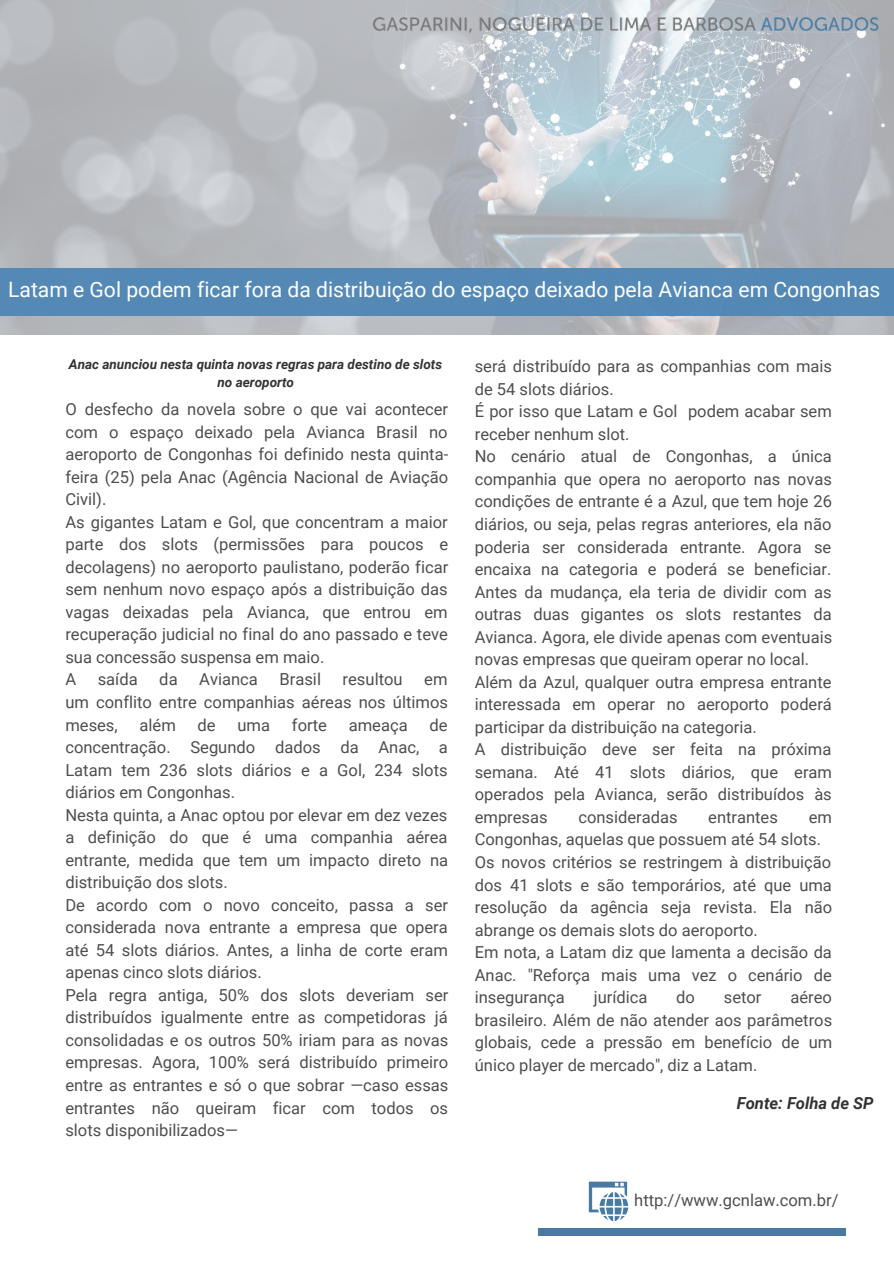
<style>
.page{position:relative;width:894px;height:1264px;background:#fff}
.page>*{position:absolute;margin:0;border:0;box-sizing:border-box;transform-origin:0 0}
.t1{font:21.15px "Roboto";color:#fff}
.t2{font:16.5px/22.5px "Roboto";color:#4e4e4e}
.t3{font:italic 700 16.5px "Roboto";color:#333}
.t4{font:italic 700 13.5px/18px "Roboto";color:#333;text-align:center}
</style>
<div class="page">
<img style="left:0;top:0;width:893px;height:335px">
<div style="left:0;top:269px;width:893px;height:46px;background:#5087b5"></div>
<div style="left:538px;top:1227px;width:307px;height:8px;background:#487aa3"></div>
<svg style="left:588px;top:1181px;width:40px;height:39px"></svg>
<img style="left:368px;top:0;width:516px;height:50px">
<p class="t1" style="left:8px;top:278px;width:873px">Latam e Gol podem ficar fora da distribuição do espaço deixado pela Avianca em Congonhas</p>
<p class="t4" style="left:69px;top:355px;width:375px">Anac anunciou nesta quinta novas regras para destino de slots no aeroporto</p>
<p class="t2" style="left:65px;top:398px;width:384px">O desfecho da novela sobre o que vai acontecer com o espaço deixado pela Avianca Brasil no aeroporto de Congonhas foi definido nesta quinta&shy;feira (25) pela Anac (Agência Nacional de Aviação Civil).<br>As gigantes Latam e Gol, que concentram a maior parte dos slots (permissões para poucos e decolagens) no aeroporto paulistano, poderão ficar sem nenhum novo espaço após a distribuição das vagas deixadas pela Avianca, que entrou em recuperação judicial no final do ano passado e teve sua concessão suspensa em maio.<br>A</p>
<p class="t2" style="left:98px;top:668px;width:41px">saída</p>
<p class="t2" style="left:159px;top:668px;width:20px">da</p>
<p class="t2" style="left:199px;top:668px;width:60px">Avianca</p>
<p class="t2" style="left:279px;top:668px;width:43px">Brasil</p>
<p class="t2" style="left:342px;top:668px;width:62px">resultou</p>
<p class="t2" style="left:65px;top:668px;width:384px;text-align:justify;text-indent:359px">em um conflito entre companhias aéreas nos últimos meses,</p>
<p class="t2" style="left:139px;top:713px;width:38px">além</p>
<p class="t2" style="left:197px;top:713px;width:20px">de</p>
<p class="t2" style="left:237px;top:713px;width:34px">uma</p>
<p class="t2" style="left:292px;top:713px;width:36px">forte</p>
<p class="t2" style="left:348px;top:713px;width:60px">ameaça</p>
<p class="t2" style="left:65px;top:713px;width:384px;text-indent:364px">de concentração. Segundo dados da Anac, a Latam tem 236 slots diários e a Gol, 234 slots diários em Congonhas.<br>Nesta quinta, a Anac optou por elevar em dez vezes a definição do que é uma companhia aérea entrante, medida que tem um impacto direto na distribuição dos slots.<br>De acordo com o novo conceito, passa a ser considerada nova entrante a empresa que opera até 54 slots diários. Antes, a linha de corte eram apenas cinco slots diários.<br>Pela regra antiga, 50% dos slots deveriam ser distribuídos igualmente entre as competidoras já consolidadas e os outros 50% iriam para as novas empresas. Agora, 100% será distribuído primeiro entre as entrantes e só o que sobrar —caso essas entrantes não queiram ficar com todos os slots disponibilizados—</p>
<p class="t2" style="left:474px;top:355px;width:359px">será distribuído para as companhias com mais de 54 slots diários.<br>É por isso que Latam e Gol podem acabar sem receber nenhum slot.<br>No cenário atual de Congonhas, a única companhia que opera no aeroporto nas novas condições de entrante é a Azul, que tem hoje 26 diários, ou seja, pelas regras anteriores, ela não poderia ser considerada entrante. Agora se encaixa na categoria e poderá se beneficiar.<br>Antes da mudança, ela teria de dividir com as outras duas gigantes os slots restantes da Avianca. Agora, ele divide apenas com eventuais novas empresas que queiram operar no local.<br>Além da Azul, qualquer outra empresa entrante interessada em operar no aeroporto poderá participar da distribuição na categoria.<br>A distribuição deve ser feita na próxima semana. Até 41 slots diários, que eram operados pela Avianca, serão distribuídos às empresas</p>
<p class="t2" style="left:578px;top:806px;width:101px">consideradas</p>
<p class="t2" style="left:708px;top:806px;width:71px">entrantes</p>
<p class="t2" style="left:474px;top:806px;width:359px;text-indent:334px">em Congonhas, aquelas que possuem até 54 slots.<br>Os novos critérios se restringem à distribuição dos 41 slots e são temporários, até que uma resolução da agência seja revista. Ela não abrange os demais slots do aeroporto.<br>Em nota, a Latam diz que lamenta a decisão da Anac. "Reforça mais uma vez o cenário de insegurança</p>
<p class="t2" style="left:474px;top:986px;width:359px;text-align:justify;text-indent:315px">aéreo brasileiro. Além de não atender aos parâmetros globais, cede a pressão em benefício de um único player de mercado", diz a Latam.</p>
<p class="t2" style="left:593px;top:986px;width:55px">jurídica</p>
<p class="t2" style="left:676px;top:986px;width:20px">do</p>
<p class="t2" style="left:723px;top:986px;width:39px">setor</p>
<p class="t3" style="left:736px;top:1093px;width:138px">Fonte: Folha de SP</p>
<p class="t2" style="left:634px;top:1189px;width:206px">http://www.gcnlaw.com.br/</p>
</div>
